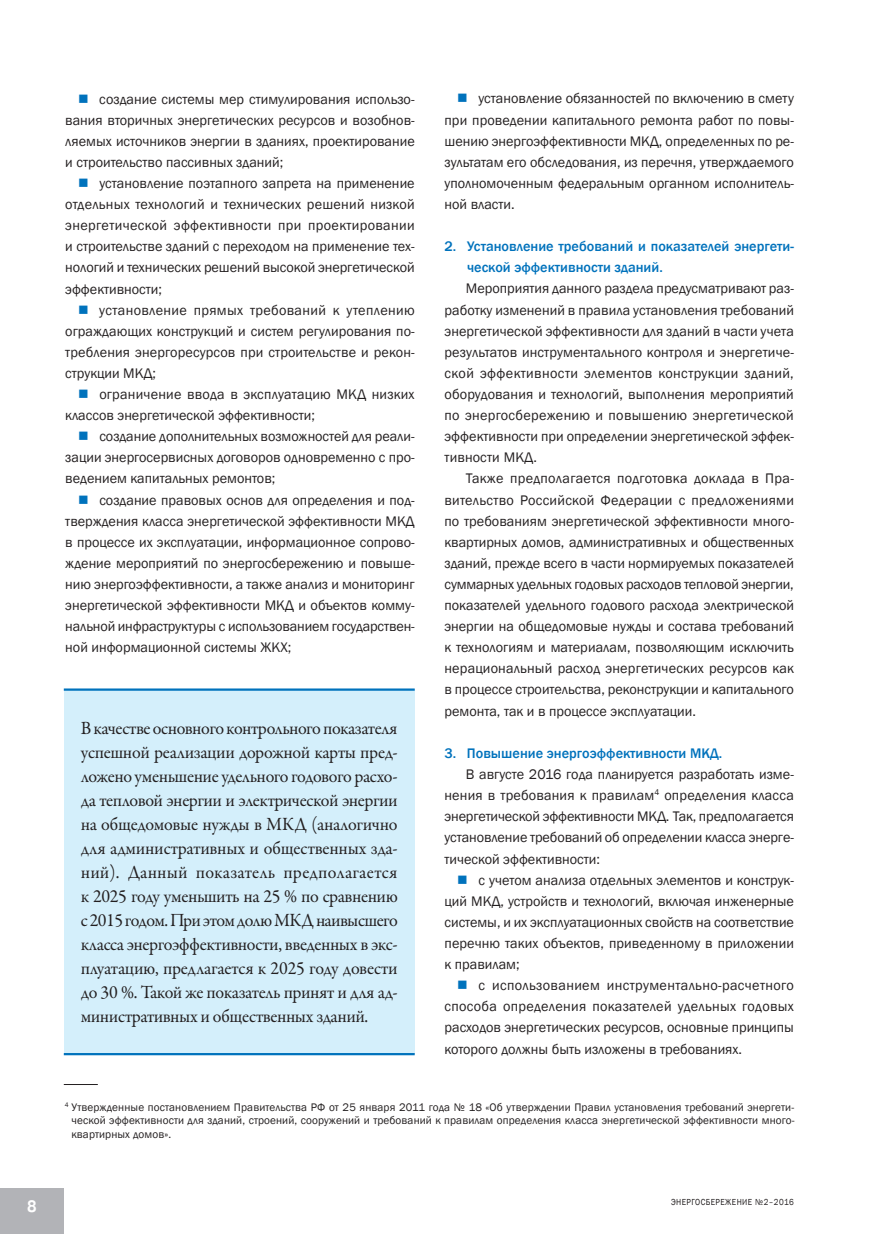
<style>
.page{position:relative;width:872px;height:1234px;background:#fff}
.page>*{position:absolute;margin:0;border:0;box-sizing:border-box;transform-origin:0 0}
.t1{font:18.75px/24px "Garamond Premr Pro";letter-spacing:-.02em;color:#231f20;text-align:justify;scale:.96 1}
.t2{font:700 16.5px "Pragmatica C";color:#fff;scale:.89 1}
.t3{font:14.25px/21.1px "Franklin Gothic";color:#231f20;text-align:justify}
.t4{font:500 14.25px/21.1px "Franklin Gothic";color:#0072bc}
.t5{font:11.25px/13.5px "Franklin Gothic";letter-spacing:.01em;color:#231f20;text-align:justify}
.t6{font:9px "Franklin Gothic";letter-spacing:.05em;color:#231f20;scale:.89 1}
</style>
<div class="page">
<div style="left:0;top:1188px;width:64px;height:45px;background:#b2b3b7"></div>
<hr style="left:64px;top:1083px;width:34px;height:1px;background:#231f20">
<div style="left:64px;top:688px;width:351px;height:365px;background:#d4effb"></div>
<hr style="left:64px;top:688px;width:351px;height:2px;background:#0072bc">
<hr style="left:64px;top:1052px;width:351px;height:2px;background:#0072bc">
<p class="t2" style="left:27px;top:1196px;width:12px">8</p>
<p class="t3" style="left:65px;top:88px;width:351px;text-indent:34px">создание системы мер стимулирования использо&shy;вания вторичных энергетических ресурсов и возобнов&shy;ляемых источников энергии в зданиях, проектирование и строительство пассивных зданий;</p>
<p class="t3" style="left:65px;top:173px;width:351px;text-indent:34px">установление поэтапного запрета на применение отдельных технологий и технических решений низкой энергетической эффективности при проектировании и строительстве зданий с переходом на применение тех&shy;нологий и технических решений высокой энергетической эффективности;</p>
<p class="t3" style="left:65px;top:299px;width:351px;text-indent:34px">установление прямых требований к утеплению ограждающих конструкций и систем регулирования по&shy;требления энергоресурсов при строительстве и рекон&shy;струкции МКД;</p>
<p class="t3" style="left:65px;top:384px;width:351px;text-indent:34px">ограничение ввода в эксплуатацию МКД низких классов энергетической эффективности;</p>
<p class="t3" style="left:65px;top:426px;width:351px;text-indent:34px">создание дополнительных возможностей для реали&shy;зации энергосервисных договоров одновременно с про&shy;ведением капитальных ремонтов;</p>
<p class="t3" style="left:65px;top:489px;width:351px;text-indent:34px">создание правовых основ для определения и под&shy;тверждения класса энергетической эффективности МКД в процессе их эксплуатации, информационное сопрово&shy;ждение мероприятий по энергосбережению и повыше&shy;нию энергоэффективности, а также анализ и мониторинг энергетической эффективности МКД и объектов комму&shy;нальной инфраструктуры с использованием государствен&shy;ной информационной системы ЖКХ;</p>
<p class="t1" style="left:81px;top:716px;width:332px">В качестве основного контрольного показателя успешной реализации дорожной карты пред&shy;ложено уменьшение удельного годового расхо&shy;да тепловой энергии и электрической энергии на общедомовые нужды в МКД (аналогично для административных и общественных зда&shy;ний). Данный показатель предполагается к 2025 году уменьшить на 25 % по сравнению с 2015 годом. При этом долю МКД наивысшего класса энергоэффективности, введенных в экс&shy;плуатацию, предлагается к 2025 году довести до 30 %. Такой же показатель принят и для ад&shy;министративных и общественных зданий.</p>
<p class="t3" style="left:444px;top:88px;width:351px;text-indent:34px">установление обязанностей по включению в смету при проведении капитального ремонта работ по повы&shy;шению энергоэффективности МКД, определенных по ре&shy;зультатам его обследования, из перечня, утверждаемого уполномоченным федеральным органном исполнитель&shy;ной власти.</p>
<p class="t4" style="left:467px;top:236px;width:328px;text-indent:-23px">2. Установление требований и показателей энергети&shy;ческой эффективности зданий.</p>
<p class="t3" style="left:444px;top:278px;width:351px;text-indent:21px">Мероприятия данного раздела предусматривают раз&shy;работку изменений в правила установления требований энергетической эффективности для зданий в части учета результатов инструментального контроля и энергетиче&shy;ской эффективности элементов конструкции зданий, оборудования и технологий, выполнения мероприятий по энергосбережению и повышению энергетической эффективности при определении энергетической эффек&shy;тивности МКД.</p>
<p class="t3" style="left:444px;top:468px;width:351px;text-indent:21px">Также предполагается подготовка доклада в Пра&shy;вительство Российской Федерации с предложениями по требованиям энергетической эффективности много&shy;квартирных домов, административных и общественных зданий, прежде всего в части нормируемых показателей суммарных удельных годовых расходов тепловой энергии, показателей удельного годового расхода электрической энергии на общедомовые нужды и состава требований к технологиям и материалам, позволяющим исключить нерациональный расход энергетических ресурсов как в процессе строительства, реконструкции и капитального ремонта, так и в процессе эксплуатации.</p>
<p class="t4" style="left:444px;top:742px;width:279px">3. Повышение энергоэффективности МКД.</p>
<p class="t3" style="left:444px;top:763px;width:351px;text-indent:21px">В августе 2016 года планируется разработать изме&shy;нения в требования к правилам<sup>4</sup> определения класса энергетической эффективности МКД. Так, предполагается установление требований об определении класса энерге&shy;тической эффективности:</p>
<p class="t3" style="left:444px;top:869px;width:351px;text-indent:34px">с учетом анализа отдельных элементов и конструк&shy;ций МКД, устройств и технологий, включая инженерные системы, и их эксплуатационных свойств на соответствие перечню таких объектов, приведенному в приложении к правилам;</p>
<p class="t3" style="left:444px;top:974px;width:351px;text-indent:34px">с использованием инструментально-расчетного способа определения показателей удельных годовых расходов энергетических ресурсов, основные принципы которого должны быть изложены в требованиях.</p>
<p class="t5" style="left:71px;top:1099px;width:724px;text-indent:-7px"><sup>4</sup> Утвержденные постановлением Правительства РФ от 25 января 2011 года № 18 «Об утверждении Правил установления требований энергети&shy;ческой эффективности для зданий, строений, сооружений и требований к правилам определения класса энергетической эффективности много&shy;квартирных домов».</p>
<p class="t6" style="left:671px;top:1196px;width:139px">ЭНЕРГОСБЕРЕЖЕНИЕ №2–2016</p>
</div>
